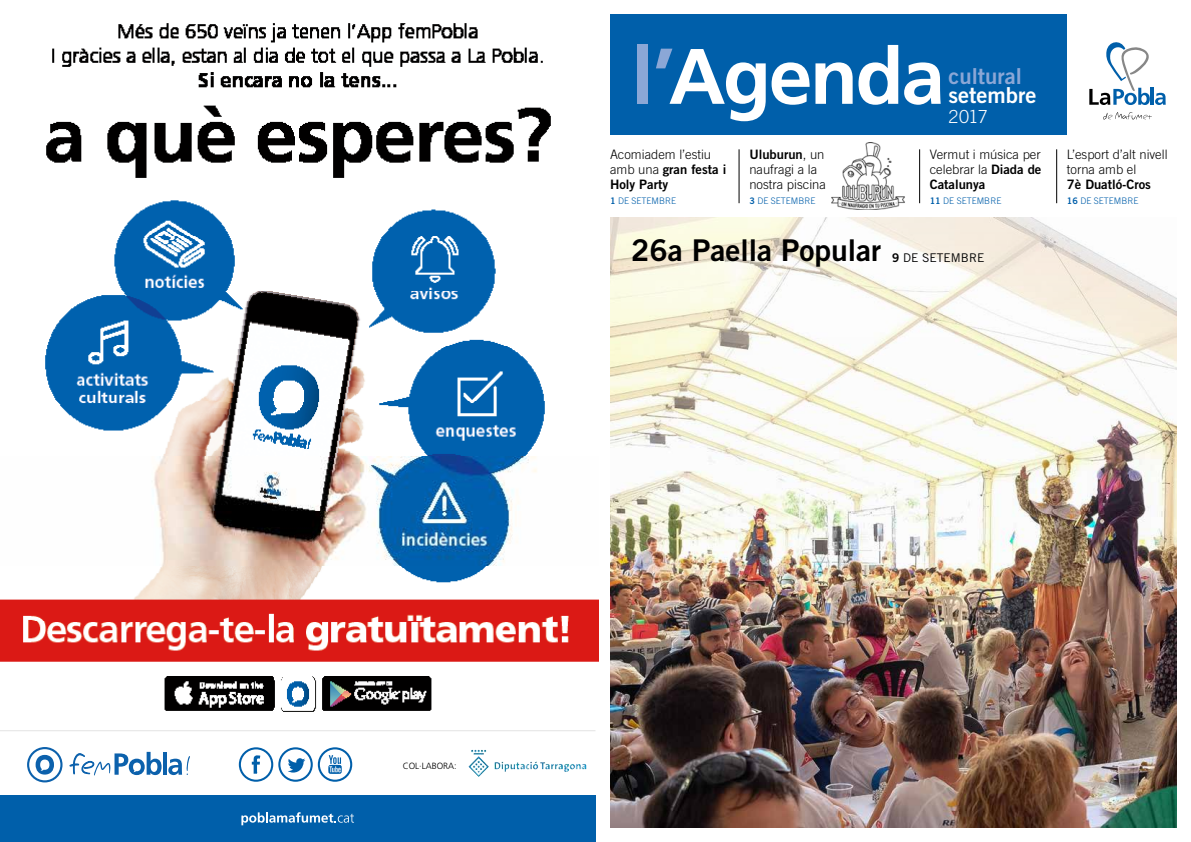
<style>
.page{position:relative;width:1191px;height:842px;background:#fff}
.page>*{position:absolute;margin:0;border:0;box-sizing:border-box;transform-origin:0 0}
.t1{font:700 78.5px "Frutiger LT Std";letter-spacing:-.03em;color:#fff}
.t2{font:30px "Trade Gothic LT Std Bd 2";color:#000}
.t3{font:22px "Trade Gothic LT Std Bd 2";color:#8ba7d6}
.t4{font:22px "Trade Gothic LT Std Bd 2";color:#fff}
.t5{font:300 18px "Trade Gothic LT Std";color:#fff}
.t6{font:300 13px/15px "Trade Gothic LT Std";color:#000}
.t7{font:13px/15px "Trade Gothic LT Std Bd 2";color:#000}
.t8{font:12px "Trade Gothic LT Std";color:#000}
.t9{font:300 9px "Trade Gothic LT Std";color:#005faa}
.t10{font:300 9px "Frutiger LT Std";color:#000}
.s1{font-size:79px;color:#8ba7d6}
.s2{font-family:"Trade Gothic LT Std";font-weight:300}
.s3{font-family:"Trade Gothic LT Std Bd 2";font-weight:400}
.s4{font-family:"Trade Gothic LT Std Bd 2"}
</style>
<div class="page">
<img style="left:831px;top:143px;width:74px;height:67px">
<hr style="left:1056px;top:149px;width:1px;height:54px;background:#000">
<img style="left:610px;top:218px;width:566px;height:610px">
<div style="left:610px;top:14px;width:457px;height:121px;background:#005faa"></div>
<img style="left:530px;top:761px;width:56px;height:9px">
<hr style="left:739px;top:149px;width:1px;height:54px;background:#000">
<hr style="left:919px;top:149px;width:1px;height:54px;background:#000">
<svg style="left:1103px;top:112px;width:48px;height:8px"></svg>
<hr style="left:1150px;top:88px;width:4px;height:17px;background:#005faa">
<svg style="left:1155px;top:93px;width:10px;height:12px"></svg>
<svg style="left:1089px;top:42px;width:60px;height:63px"></svg>
<div style="left:0;top:795px;width:595px;height:47px;background:#005faa"></div>
<svg style="left:241px;top:812px;width:113px;height:13px"></svg>
<svg style="left:239px;top:747px;width:113px;height:35px"></svg>
<svg style="left:27px;top:747px;width:36px;height:35px"></svg>
<hr style="left:163px;top:752px;width:4px;height:23px;background:#0c61ac">
<svg style="left:168px;top:756px;width:22px;height:19px"></svg>
<svg style="left:69px;top:752px;width:93px;height:23px"></svg>
<hr style="left:0;top:730px;width:595px;height:1px;background:#e3e3e3">
<img style="left:0;top:23px;width:598px;height:688px">
<h1 class="t1" style="left:631px;top:30px;width:315px"><span class="s1">l’</span>Agenda</h1>
<p class="t6" style="left:610px;top:146px;width:103px">Acomiadem l’estiu</p>
<p class="t7" style="left:610px;top:161px;width:118px"><span class="s2">amb una</span> gran festa i<br>Holy Party</p>
<p class="t9" style="left:610px;top:195px;width:68px"><span class="s3">1</span> DE SETEMBRE</p>
<h3 class="t3" style="left:948px;top:62px;width:75px">cultural</h3>
<h3 class="t4" style="left:948px;top:82px;width:89px">setembre</h3>
<h3 class="t5" style="left:948px;top:106px;width:41px">2017</h3>
<p class="t7" style="left:749px;top:146px;width:77px">Uluburun<span class="s2">, un</span></p>
<p class="t6" style="left:749px;top:161px;width:78px">naufragi a la nostra piscina</p>
<p class="t9" style="left:749px;top:195px;width:68px"><span class="s3">3</span> DE SETEMBRE</p>
<p class="t6" style="left:929px;top:146px;width:113px">Vermut i música per celebrar la <span class="s3">Diada de</span></p>
<p class="t7" style="left:929px;top:176px;width:57px">Catalunya</p>
<p class="t9" style="left:929px;top:195px;width:73px"><span class="s3">11</span> DE SETEMBRE</p>
<h2 class="t2" style="left:631px;top:232px;width:251px">26a Paella Popular</h2>
<p class="t8" style="left:892px;top:250px;width:93px"><span class="s4">9</span> DE SETEMBRE</p>
<p class="t6" style="left:1067px;top:146px;width:102px">L’esport d’alt nivell torna amb el</p>
<p class="t7" style="left:1067px;top:176px;width:86px">7è Duatló-Cros</p>
<p class="t9" style="left:1067px;top:195px;width:73px"><span class="s3">16</span> DE SETEMBRE</p>
<p class="t10" style="left:403px;top:761px;width:56px">COL·LABORA:</p>
</div>
